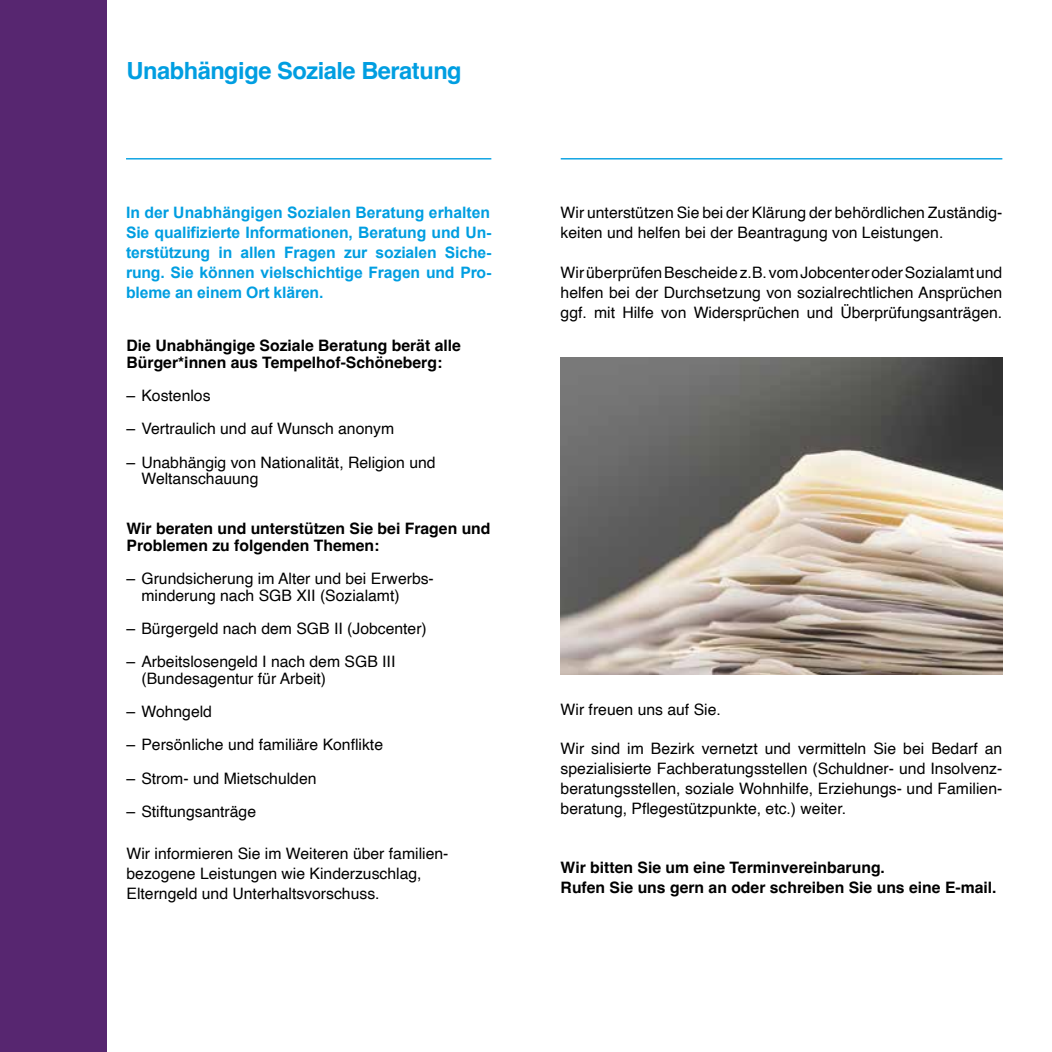
<style>
.page{position:relative;width:1052px;height:1052px;background:#fff}
.page>*{position:absolute;margin:0;border:0;box-sizing:border-box;transform-origin:0 0}
.t1{font:700 23.62px "Helvetica";letter-spacing:-.02em;color:#009ee1}
.t2{font:15.75px/19.8px "Helvetica";color:#000}
.t3{font:700 15.75px/16.6px "Helvetica";color:#000}
.t4{font:700 15.75px/19.8px "Arial";letter-spacing:-.01em;color:#009ee1;text-align:justify}
</style>
<div class="page">
<hr style="left:561px;top:158px;width:441px;height:1px;background:#009ee1">
<hr style="left:126px;top:158px;width:365px;height:1px;background:#009ee1">
<div style="left:0;top:0;width:107px;height:1052px;background:#572670"></div>
<img style="left:561px;top:357px;width:441px;height:318px">
<h1 class="t1" style="left:126px;top:62px;width:337px">Unabhängige Soziale Beratung</h1>
<p class="t4" style="left:126px;top:204px;width:367px">In der Unabhängigen Sozialen Beratung erhalten Sie qualifizierte Informationen, Beratung und Un&shy;terstützung in allen Fragen zur sozialen Siche&shy;rung. Sie können vielschichtige Fragen und Pro&shy;bleme an einem Ort klären.</p>
<p class="t3" style="left:126px;top:339px;width:336px">Die Unabhängige Soziale Beratung berät alle<br>Bürger*innen aus Tempelhof-Schöneberg:</p>
<p class="t2" style="left:126px;top:387px;width:86px">– Kostenlos</p>
<p class="t2" style="left:126px;top:420px;width:269px">– Vertraulich und auf Wunsch anonym</p>
<p class="t2" style="left:141px;top:455px;width:296px;line-height:16.6px;text-indent:-15px">– Unabhängig von Nationalität, Religion und<br>Weltanschauung</p>
<p class="t3" style="left:126px;top:522px;width:365px">Wir beraten und unterstützen Sie bei Fragen und<br>Problemen zu folgenden Themen:</p>
<p class="t2" style="left:141px;top:572px;width:294px;line-height:16.6px;text-indent:-15px">– Grundsicherung im Alter und bei Erwerbs&shy;minderung nach SGB XII (Sozialamt)</p>
<p class="t2" style="left:126px;top:620px;width:302px">– Bürgergeld nach dem SGB II (Jobcenter)</p>
<p class="t2" style="left:141px;top:655px;width:255px;line-height:16.6px;text-indent:-15px">– Arbeitslosengeld I nach dem SGB III (Bundesagentur für Arbeit)</p>
<p class="t2" style="left:126px;top:703px;width:87px">– Wohngeld</p>
<p class="t2" style="left:126px;top:735px;width:258px">– Persönliche und familiäre Konflikte</p>
<p class="t2" style="left:126px;top:769px;width:191px">– Strom- und Mietschulden</p>
<p class="t2" style="left:126px;top:803px;width:131px">– Stiftungsanträge</p>
<p class="t2" style="left:126px;top:845px;width:323px">Wir informieren Sie im Weiteren über familien&shy;bezogene Leistungen wie Kinderzuschlag,<br>Elterngeld und Unterhaltsvorschuss.</p>
<p class="t2" style="left:560px;top:204px;width:443px">Wir unterstützen Sie bei der Klärung der behördlichen Zuständig&shy;keiten und helfen bei der Beantragung von Leistungen.</p>
<p class="t2" style="left:560px;top:264px;width:443px;text-align:justify">Wir überprüfen Bescheide z.B. vom Jobcenter oder Sozialamt und helfen bei der Durchsetzung von sozialrechtlichen Ansprüchen ggf. mit Hilfe von Widersprüchen und Überprüfungsanträgen.</p>
<p class="t2" style="left:560px;top:700px;width:162px">Wir freuen uns auf Sie.</p>
<p class="t2" style="left:560px;top:740px;width:443px;text-align:justify">Wir sind im Bezirk vernetzt und vermitteln Sie bei Bedarf an spezialisierte Fachberatungsstellen (Schuldner- und Insolvenz&shy;beratungsstellen, soziale Wohnhilfe, Erziehungs- und Familien&shy;beratung, Pflegestützpunkte, etc.) weiter.</p>
<p class="t3" style="left:560px;top:859px;width:437px;line-height:19.8px">Wir bitten Sie um eine Terminvereinbarung.<br>Rufen Sie uns gern an oder schreiben Sie uns eine E-mail.</p>
</div>
